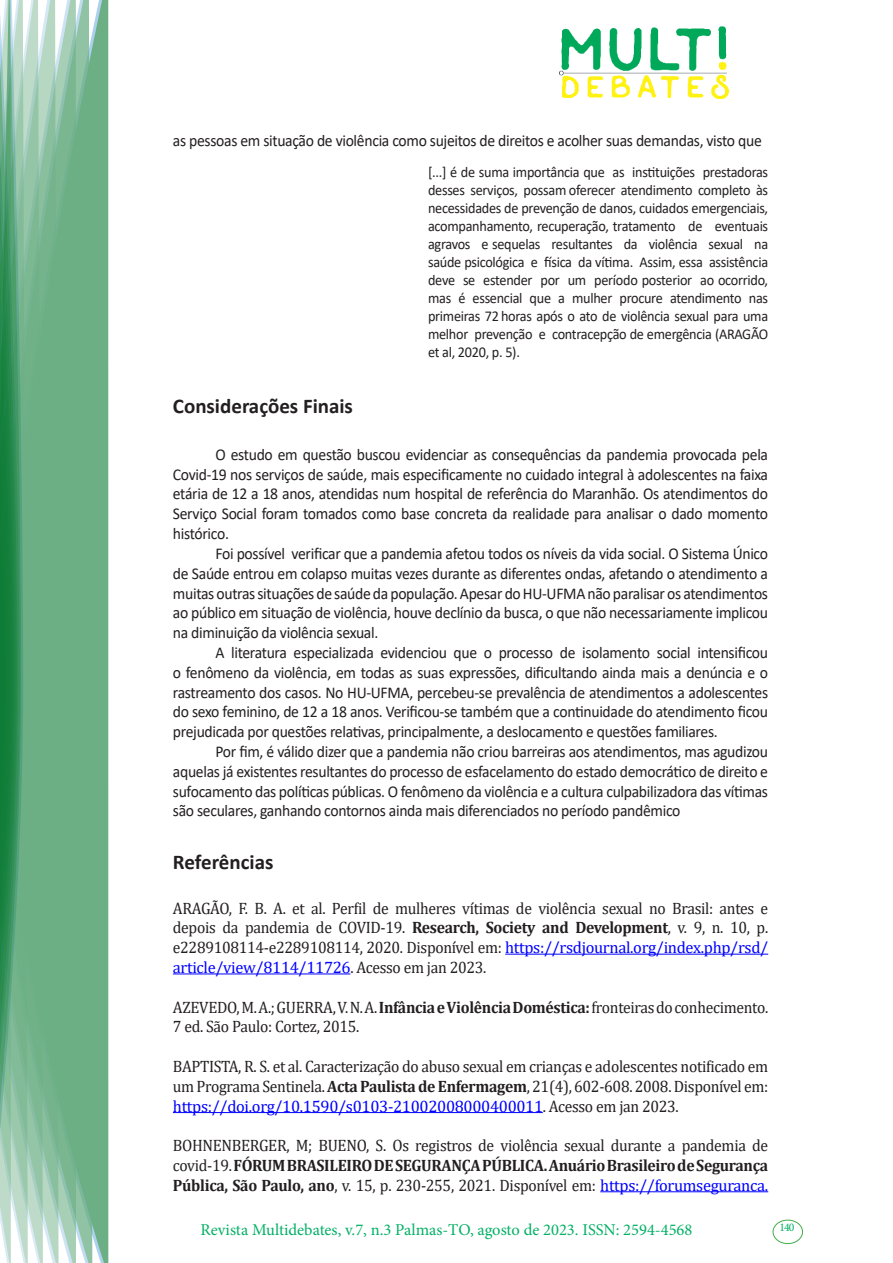
<style>
.page{position:relative;width:893px;height:1263px;background:#fff}
.page>*{position:absolute;margin:0;border:0;box-sizing:border-box;transform-origin:0 0}
.Titulo_2{font:700 21px "Calibri";color:#231f20}
.texto{font:16.5px/19.8px "Calibri";letter-spacing:-.02em;color:#231f20;text-align:justify;scale:.95 1}
.texto-2{font:16.5px/19.8px "Cambria";letter-spacing:-.02em;color:#231f20;text-align:justify;scale:.95 1}
.t1{font:16.5px "Minion Pro";color:#00b064}
.citacao{font:15px/18px "Calibri";letter-spacing:-.02em;color:#231f20;text-align:justify;scale:.95 1}
.t2{font:11.7px "Minion Pro";color:#00b064}
.s1{font-weight:700}
.s2{color:#00f}
</style>
<div class="page">
<img style="left:559px;top:26px;width:169px;height:72px">
<div style="left:95px;top:0;width:14px;height:1263px;background:#6caf84"></div>
<svg style="left:79px;top:0;width:16px;height:1263px;background:#71b289"></svg>
<svg style="left:62px;top:0;width:17px;height:1263px;background:#75b48c"></svg>
<svg style="left:45px;top:0;width:17px;height:1263px;background:#7cb792"></svg>
<svg style="left:30px;top:0;width:15px;height:1263px;background:#80ba96"></svg>
<svg style="left:0;top:0;width:30px;height:1263px;background:#61a97f"></svg>
<div style="left:772px;top:1219px;width:31px;height:25px;border:1px solid #40ae49;border-radius:50%"></div>
<hr style="left:505px;top:954px;width:263px;height:1px;background:#00f">
<hr style="left:173px;top:973px;width:177px;height:1px;background:#00f">
<hr style="left:173px;top:1112px;width:370px;height:1px;background:#00f">
<hr style="left:600px;top:1191px;width:168px;height:1px;background:#00f">
<p class="texto" style="left:173px;top:131px;width:621px">as pessoas em situação de violência como sujeitos de direitos e acolher suas demandas, visto que</p>
<p class="citacao" style="left:428px;top:163px;width:360px">[...] é de suma importância que as instituições prestadoras desses serviços, possam oferecer atendimento completo às necessidades de prevenção de danos, cuidados emergenciais, acompanhamento, recuperação, tratamento de eventuais agravos e sequelas resultantes da violência sexual na saúde psicológica e física da vítima. Assim, essa assistência deve se estender por um período posterior ao ocorrido, mas é essencial que a mulher procure atendimento nas primeiras 72 horas após o ato de violência sexual para uma melhor prevenção e contracepção de emergência (ARAGÃO et al, 2020, p. 5).</p>
<p class="Titulo_2" style="left:173px;top:391px;width:182px">Considerações Finais</p>
<p class="texto" style="left:173px;top:444px;width:628px;text-indent:43px">O estudo em questão buscou evidenciar as consequências da pandemia provocada pela Covid-19 nos serviços de saúde, mais especificamente no cuidado integral à adolescentes na faixa etária de 12 a 18 anos, atendidas num hospital de referência do Maranhão. Os atendimentos do Serviço Social foram tomados como base concreta da realidade para analisar o dado momento histórico.</p>
<p class="texto" style="left:173px;top:543px;width:628px;text-indent:43px">Foi possível verificar que a pandemia afetou todos os níveis da vida social. O Sistema Único de Saúde entrou em colapso muitas vezes durante as diferentes ondas, afetando o atendimento a muitas outras situações de saúde da população. Apesar do HU-UFMA não paralisar os atendimentos ao público em situação de violência, houve declínio da busca, o que não necessariamente implicou na diminuição da violência sexual.</p>
<p class="texto" style="left:173px;top:642px;width:628px;text-indent:43px">A literatura especializada evidenciou que o processo de isolamento social intensificou o fenômeno da violência, em todas as suas expressões, dificultando ainda mais a denúncia e o rastreamento dos casos. No HU-UFMA, percebeu-se prevalência de atendimentos a adolescentes do sexo feminino, de 12 a 18 anos. Verificou-se também que a continuidade do atendimento ficou prejudicada por questões relativas, principalmente, a deslocamento e questões familiares.</p>
<p class="texto" style="left:173px;top:741px;width:628px;text-indent:43px">Por fim, é válido dizer que a pandemia não criou barreiras aos atendimentos, mas agudizou aquelas já existentes resultantes do processo de esfacelamento do estado democrático de direito e sufocamento das políticas públicas. O fenômeno da violência e a cultura culpabilizadora das vítimas são seculares, ganhando contornos ainda mais diferenciados no período pandêmico</p>
<p class="Titulo_2" style="left:173px;top:847px;width:102px">Referências</p>
<p class="texto-2" style="left:173px;top:898px;width:628px">ARAGÃO, F. B. A. et al. Perfil de mulheres vítimas de violência sexual no Brasil: antes e depois da pandemia de COVID-19. <span class="s1">Research, Society and Development</span>, v. 9, n. 10, p. e2289108114-e2289108114, 2020. Disponível em: <span class="s2">https://rsdjournal.org/index.php/rsd/ article/view/8114/11726</span>. Acesso em jan 2023.</p>
<p class="texto-2" style="left:173px;top:997px;width:628px">AZEVEDO, M. A.; GUERRA, V. N. A. <span class="s1">Infância e Violência Doméstica:</span> fronteiras do conhecimento.<br>7 ed. São Paulo: Cortez, 2015.</p>
<p class="texto-2" style="left:173px;top:1056px;width:628px">BAPTISTA, R. S. et al. Caracterização do abuso sexual em crianças e adolescentes notificado em um Programa Sentinela. <span class="s1">Acta Paulista de Enfermagem</span>, 21(4), 602-608. 2008. Disponível em: <span class="s2">https://doi.org/10.1590/s0103-21002008000400011</span>. Acesso em jan 2023.</p>
<p class="texto-2" style="left:173px;top:1135px;width:628px">BOHNENBERGER, M; BUENO, S. Os registros de violência sexual durante a pandemia de covid-19.<span class="s1">FÓRUM BRASILEIRO DE SEGURANÇA PÚBLICA. Anuário Brasileiro de Segurança Pública, São Paulo, ano</span>, v. 15, p. 230-255, 2021. Disponível em: <span class="s2">https://forumseguranca.</span></p>
<p class="t1" style="left:200px;top:1218px;width:493px">Revista Multidebates, v.7, n.3 Palmas-TO, agosto de 2023. ISSN: 2594-4568</p>
<p class="t2" style="left:779px;top:1219px;width:16px">140</p>
</div>
